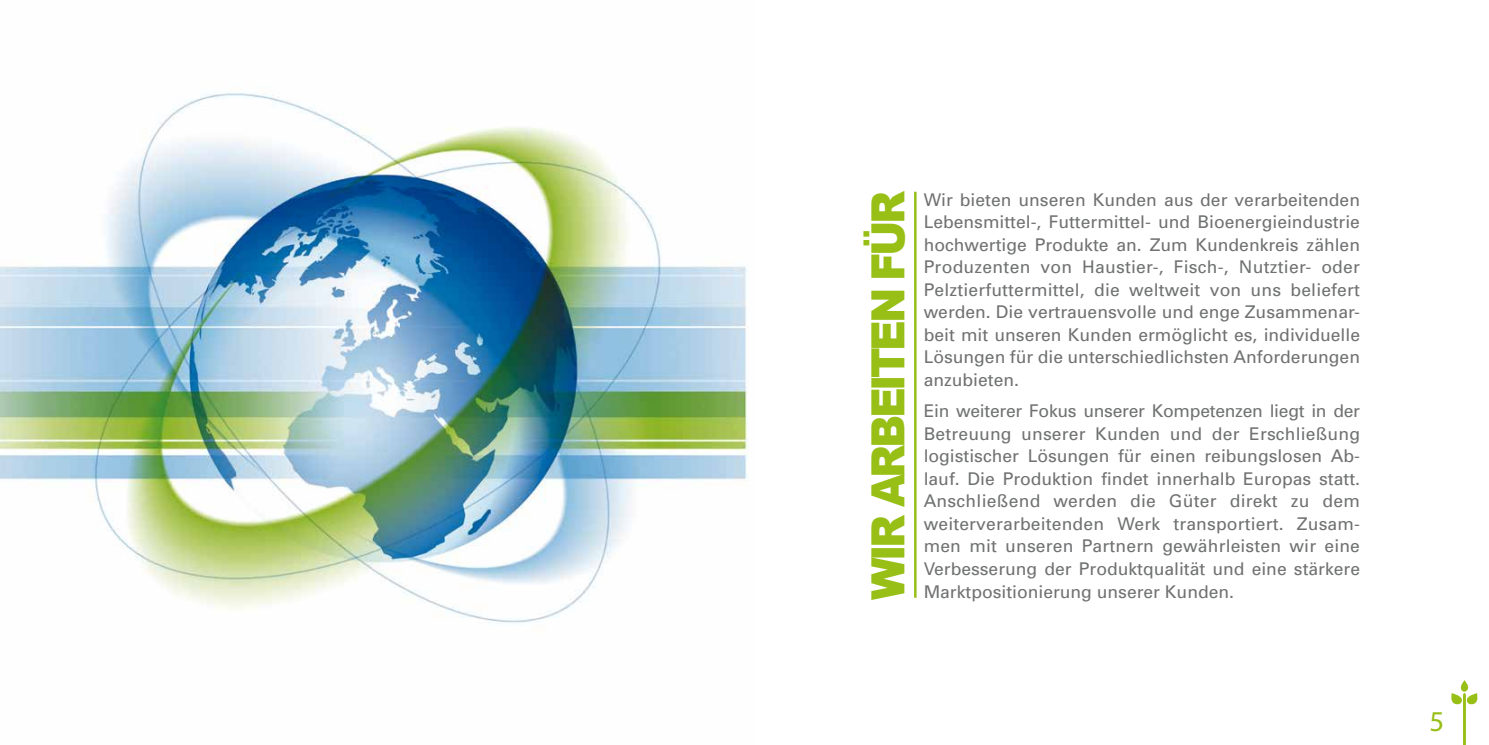
<style>
.page{position:relative;width:1489px;height:745px;background:#fff}
.page>*{position:absolute;margin:0;border:0;box-sizing:border-box;transform-origin:0 0}
.t1{font:900 45.88px "Arial";letter-spacing:-.08em;color:#97bf15;scale:.93 1}
.t2{font:28.75px "Myriad Pro";color:#97bf15}
.t3{font:17.5px/22.5px "Univers";color:#707172;text-align:justify}
</style>
<div class="page">
<svg style="left:1451px;top:680px;width:27px;height:64px"></svg>
<hr style="left:914px;top:192px;width:2px;height:405px;background:#97bf15">
<img style="left:0;top:92px;width:748px;height:532px">
<h1 class="t1" style="left:854px;top:599px;width:441px;rotate:-90deg">WIR ARBEITEN FÜR</h1>
<p class="t3" style="left:923px;top:188px;width:438px">Wir bieten unseren Kunden aus der verarbeitenden Lebensmittel-, Futtermittel- und Bioenergieindustrie hochwertige Produkte an. Zum Kundenkreis zählen Produzenten von Haustier-, Fisch-, Nutztier- oder Pelztierfuttermittel, die weltweit von uns beliefert werden. Die vertrauensvolle und enge Zusammenar&shy;beit mit unseren Kunden ermöglicht es, individuelle Lösungen für die unterschiedlichsten Anforderungen anzubieten.</p>
<p class="t3" style="left:923px;top:400px;width:438px">Ein weiterer Fokus unserer Kompetenzen liegt in der Betreuung unserer Kunden und der Erschließung logistischer Lösungen für einen reibungslosen Ab&shy;lauf. Die Produktion findet innerhalb Europas statt.<br>Anschließend werden die Güter direkt zu dem weiterverarbeitenden Werk transportiert. Zusam&shy;men mit unseren Partnern gewährleisten wir eine Verbesserung der Produktqualität und eine stärkere Marktpositionierung unserer Kunden.</p>
<h2 class="t2" style="left:1429px;top:703px;width:16px">5</h2>
</div>
